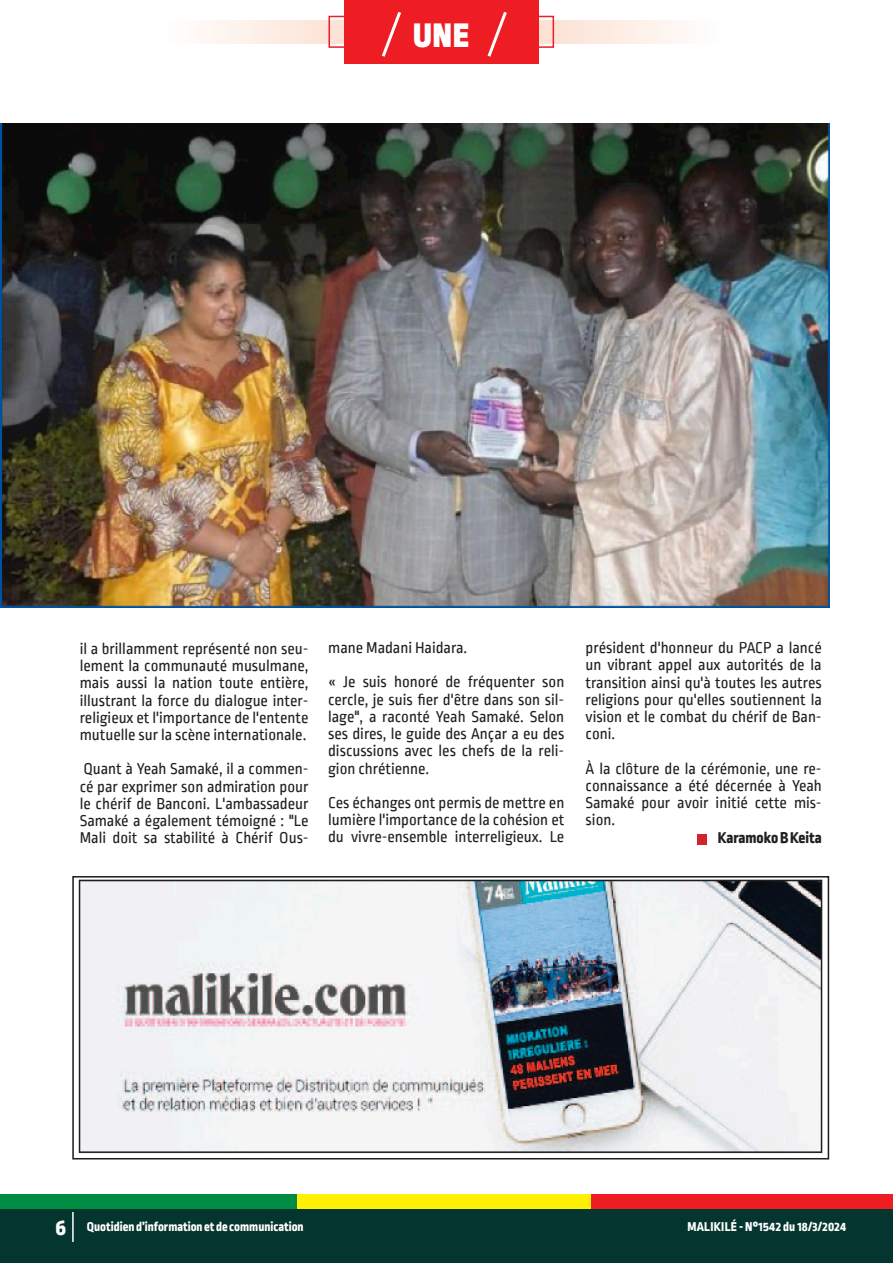
<style>
.page{position:relative;width:893px;height:1263px;background:#fff}
.page>*{position:absolute;margin:0;border:0;box-sizing:border-box;transform-origin:0 0}
.t1{font:900 36px "Ropa Sans Pro";color:#fff}
.t2{font:16.5px/17.2px "Ropa Sans PTT";color:#231f20;text-align:justify}
.t3{font:800 16.5px "Ropa Sans Pro";color:#231f20}
.t4{font:800 13.5px "Ropa Sans Pro";color:#fff}
.t5{font:800 13.5px "Ropa Sans Pro";letter-spacing:.02em;color:#fff}
.s1{font-size:24px}
</style>
<div class="page">
<div style="left:0;top:1195px;width:297px;height:17px;background:#008b43"></div>
<div style="left:297px;top:1195px;width:297px;height:17px;background:#fff101"></div>
<div style="left:592px;top:1195px;width:301px;height:17px;background:#ee1d23"></div>
<div style="left:0;top:1209px;width:893px;height:54px;background:#05352f"></div>
<hr style="left:72px;top:1212px;width:2px;height:30px;background:#fff">
<svg style="left:206px;top:21px;width:476px;height:23px"></svg>
<div style="left:328px;top:16px;width:226px;height:32px;border:2px solid #ee1d23"></div>
<div style="left:344px;top:0;width:195px;height:64px;background:#ee1d23"></div>
<svg style="left:381px;top:11px;width:20px;height:46px"></svg>
<svg style="left:487px;top:11px;width:20px;height:46px"></svg>
<div style="left:697px;top:834px;width:10px;height:11px;background:#d1232a"></div>
<img style="left:78px;top:879px;width:745px;height:275px">
<div style="left:72px;top:876px;width:757px;height:283px;border:2px solid #231f20"></div>
<img style="left:1px;top:123px;width:827px;height:484px">
<p class="t1" style="left:413px;top:13px;width:57px">UNE</p>
<p class="t2" style="left:80px;top:641px;width:230px">il a brillamment représenté non seu&shy;lement la communauté musulmane, mais aussi la nation toute entière, illustrant la force du dialogue inter&shy;religieux et l'importance de l'entente mutuelle sur la scène internationale.</p>
<p class="t2" style="left:80px;top:761px;width:230px">Quant à Yeah Samaké, il a commen&shy;cé par exprimer son admiration pour le chérif de Banconi. L'ambassadeur Samaké a également témoigné : "Le Mali doit sa stabilité à Chérif Ous-</p>
<p class="t2" style="left:328px;top:640px;width:141px">mane Madani Haidara.</p>
<p class="t2" style="left:328px;top:674px;width:238px">« Je suis honoré de fréquenter son cercle, je suis fier d'être dans son sil&shy;lage", a raconté Yeah Samaké. Selon ses dires, le guide des Ançar a eu des discussions avec les chefs de la reli&shy;gion chrétienne.</p>
<p class="t2" style="left:328px;top:795px;width:238px">Ces échanges ont permis de mettre en lumière l'importance de la cohésion et du vivre-ensemble interreligieux. Le</p>
<p class="t2" style="left:586px;top:640px;width:238px">président d'honneur du PACP a lancé un vibrant appel aux autorités de la transition ainsi qu'à toutes les autres religions pour qu'elles soutiennent la vision et le combat du chérif de Ban&shy;coni.</p>
<p class="t2" style="left:586px;top:761px;width:238px">À la clôture de la cérémonie, une re&shy;connaissance a été décernée à Yeah Samaké pour avoir initié cette mis&shy;sion.</p>
<p class="t3" style="left:718px;top:828px;width:105px">Karamoko B Keita</p>
<p class="t4" style="left:55px;top:1219px;width:250px"><span class="s1">6</span> Quotidien d’information et de communication</p>
<p class="t5" style="left:687px;top:1219px;width:160px">MALIKILÉ - N°1542 du 18/3/2024</p>
</div>
